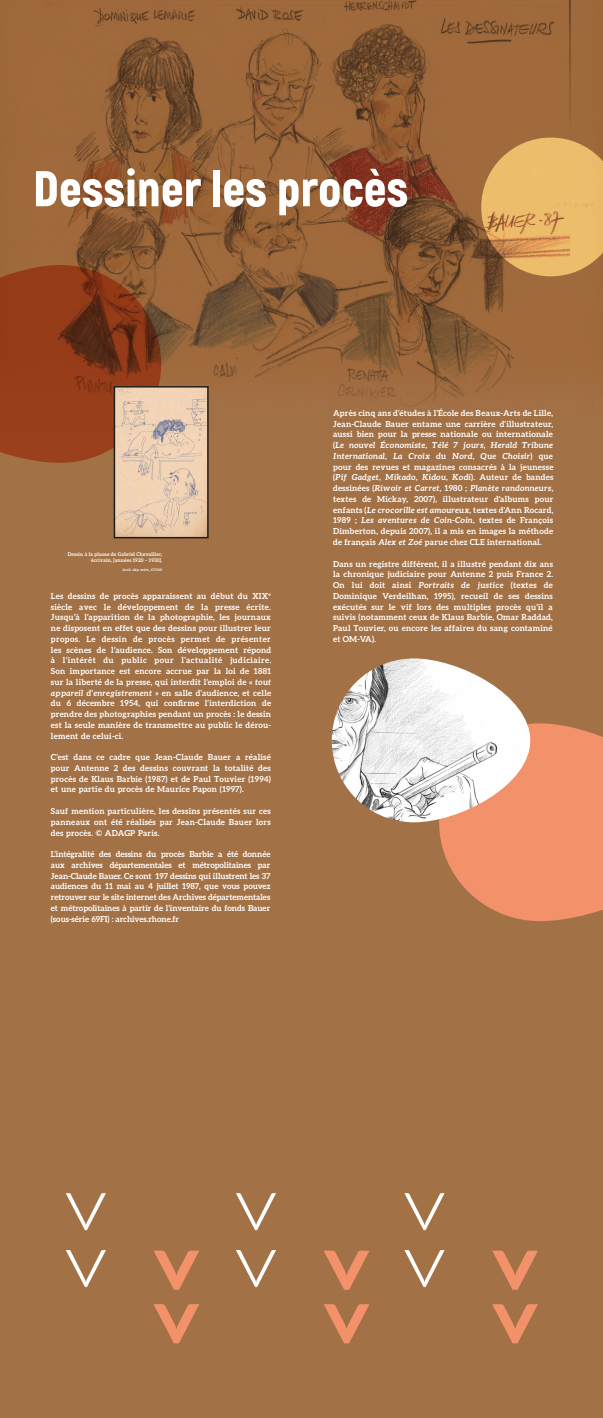
<style>
.page{position:relative;width:603px;height:1418px;background:#fff}
.page>*{position:absolute;margin:0;border:0;box-sizing:border-box;transform-origin:0 0}
.t1{font:900 50.17px "Akrobat";color:#fff}
.t2{font:700 8.25px/10.8px "Aleo";letter-spacing:.025em;color:#fff;text-align:justify}
.t3{font:700 5px/6px "Aleo";letter-spacing:.025em;color:#fff;text-align:right}
.t4{font:700 3.5px "Aleo";letter-spacing:.025em;color:#fff}
.s1{font-style:italic}
</style>
<div class="page">
<div style="left:0;top:0;width:602px;height:1417px;background:#a37146"></div>
<img style="left:0;top:0;width:602px;height:433px">
<svg style="left:0;top:265px;width:161px;height:198px;background:#8d3d1b"></svg>
<svg style="left:66px;top:1193px;width:40px;height:37px"></svg>
<svg style="left:66px;top:1250px;width:40px;height:36px"></svg>
<svg style="left:153px;top:1250px;width:46px;height:39px"></svg>
<svg style="left:153px;top:1304px;width:46px;height:39px"></svg>
<svg style="left:236px;top:1193px;width:40px;height:37px"></svg>
<svg style="left:236px;top:1250px;width:40px;height:36px"></svg>
<svg style="left:324px;top:1250px;width:45px;height:39px"></svg>
<svg style="left:324px;top:1304px;width:45px;height:39px"></svg>
<svg style="left:404px;top:1193px;width:40px;height:37px"></svg>
<svg style="left:404px;top:1250px;width:40px;height:36px"></svg>
<svg style="left:492px;top:1250px;width:45px;height:39px"></svg>
<svg style="left:492px;top:1304px;width:45px;height:39px"></svg>
<svg style="left:439px;top:723px;width:163px;height:198px;background:#e88d65"></svg>
<img style="left:331px;top:658px;width:199px;height:164px">
<svg style="left:481px;top:137px;width:121px;height:139px;background:#d8a75f"></svg>
<img style="left:116px;top:388px;width:90px;height:148px">
<div style="left:114px;top:386px;width:94px;height:152px;border:1px solid #1d1d1b"></div>
<h1 class="t1" style="left:33px;top:156px;width:376px">Dessiner les procès</h1>
<p class="t3" style="left:68px;top:551px;width:96px">Dessin à la plume de Gabriel Chevallier, écrivain, [années 1920 – 1930].</p>
<p class="t4" style="left:123px;top:567px;width:41px">Arch. dép. métr., 47J110</p>
<p class="t2" style="left:51px;top:590px;width:222px">Les dessins de procès apparaissent au début du XIX<sup>e </sup>siècle avec le développement de la presse écrite.<br>Jusqu’à l’apparition de la photographie, les journaux ne disposent en effet que des dessins pour illustrer leur propos. Le dessin de procès permet de présenter les scènes de l’audience. Son développement répond à l’intérêt du public pour l’actualité judiciaire.<br>Son importance est encore accrue par la loi de 1881 sur la liberté de la presse, qui interdit l’emploi de « <span class="s1">tout appareil d’enregistrement</span> » en salle d’audience, et celle du 6 décembre 1954, qui confirme l’interdiction de prendre des photographies pendant un procès : le dessin est la seule manière de transmettre au public le dérou&shy;lement de celui-ci.</p>
<p class="t2" style="left:51px;top:751px;width:221px">C’est dans ce cadre que Jean-Claude Bauer a réalisé pour Antenne 2 des dessins couvrant la totalité des procès de Klaus Barbie (1987) et de Paul Touvier (1994) et une partie du procès de Maurice Papon (1997).</p>
<p class="t2" style="left:51px;top:805px;width:221px">Sauf mention particulière, les dessins présentés sur ces panneaux ont été réalisés par Jean-Claude Bauer lors des procès. © ADAGP Paris.</p>
<p class="t2" style="left:51px;top:848px;width:221px">L’intégralité des dessins du procès Barbie a été donnée aux archives départementales et métropolitaines par Jean-Claude Bauer. Ce sont 197 dessins qui illustrent les 37 audiences du 11 mai au 4 juillet 1987, que vous pouvez retrouver sur le site internet des Archives départementales et métropolitaines à partir de l’inventaire du fonds Bauer (sous-série 69FI) : archives.rhone.fr</p>
<p class="t2" style="left:333px;top:407px;width:222px">Après cinq ans d’études à l’École des Beaux-Arts de Lille, Jean-Claude Bauer entame une carrière d’illustrateur, aussi bien pour la presse nationale ou internationale (<span class="s1">Le nouvel Économiste, Télé 7 jours, Herald Tribune International, La Croix du Nord, Que Choisir</span>) que pour des revues et magazines consacrés à la jeunesse (<span class="s1">Pif Gadget, Mikado, Kidou, Kodi</span>). Auteur de bandes dessinées (<span class="s1">Riwoir et Carret</span>, 1980 ; <span class="s1">Planète randonneurs</span>, textes de Mickay, 2007), illustrateur d'albums pour enfants (<span class="s1">Le crocorille est amoureux</span>, textes d'Ann Rocard, 1989 ; <span class="s1">Les aventures de Coin-Coin</span>, textes de François Dimberton, depuis 2007), il a mis en images la méthode de français <span class="s1">Alex et Zoé</span> parue chez CLE international.</p>
<p class="t2" style="left:333px;top:558px;width:221px">Dans un registre différent, il a illustré pendant dix ans la chronique judiciaire pour Antenne 2 puis France 2.<br>On lui doit ainsi <span class="s1">Portraits de justice</span> (textes de Dominique Verdeilhan, 1995), recueil de ses dessins exécutés sur le vif lors des multiples procès qu’il a suivis (notamment ceux de Klaus Barbie, Omar Raddad, Paul Touvier, ou encore les affaires du sang contaminé et OM-VA).</p>
</div>
